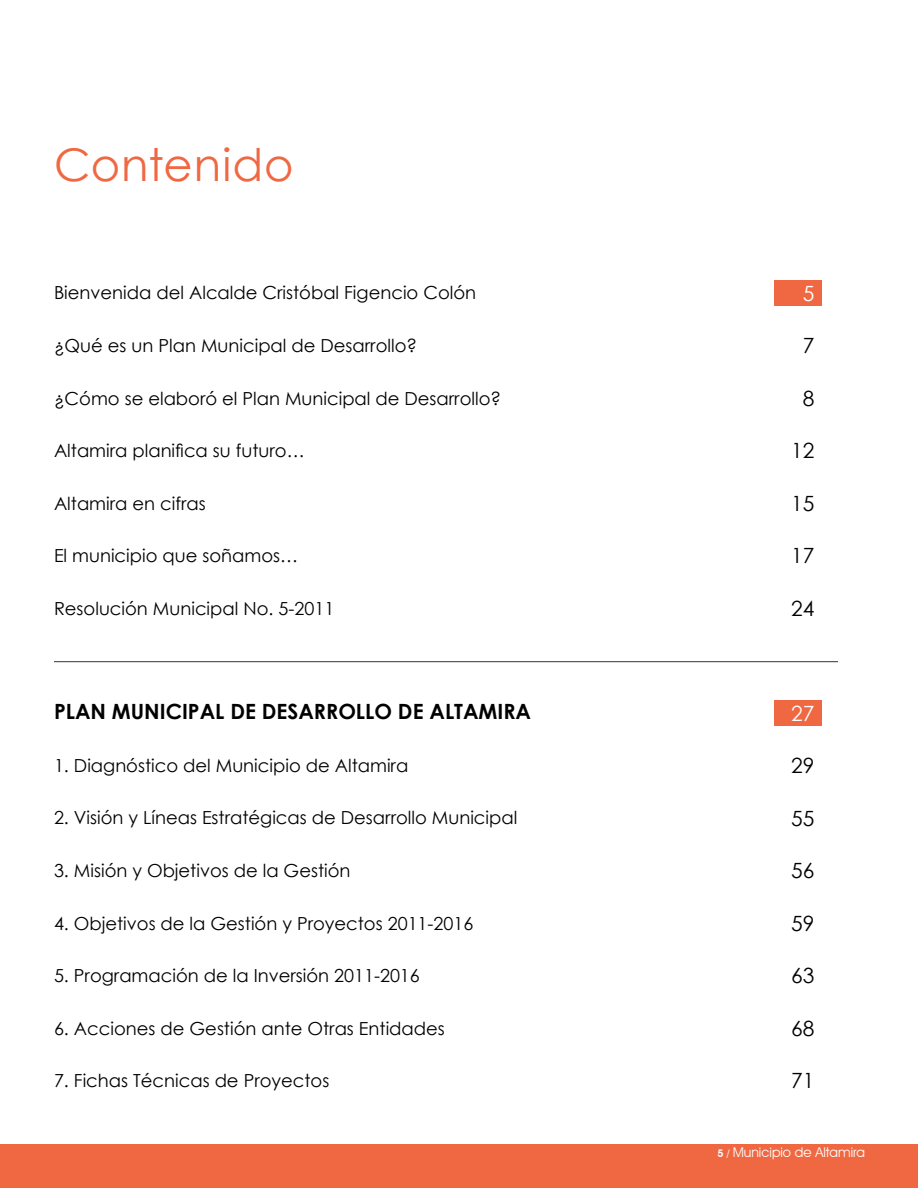
<style>
.page{position:relative;width:918px;height:1188px;background:#fff}
.page>*{position:absolute;margin:0;border:0;box-sizing:border-box;transform-origin:0 0}
.t1{font:45px "Century Gothic";letter-spacing:.02em;color:#ef6842}
.t2{font:700 21px "Century Gothic";color:#000}
.t3{font:21px "Century Gothic";color:#000}
.t4{font:21px "Century Gothic";color:#fff}
.t5{font:18px "Century Gothic";color:#000}
.t6{font:13.5px "Avant Garde IT Cby BT";color:#fff}
.s1{font-weight:600;font-size:10.5px}
</style>
<div class="page">
<div style="left:0;top:1144px;width:918px;height:44px;background:#ef6842"></div>
<div style="left:774px;top:700px;width:47px;height:25px;background:#ef6842"></div>
<div style="left:774px;top:281px;width:47px;height:25px;background:#ef6842"></div>
<hr style="left:54px;top:661px;width:784px;height:1px;background:#000">
<h1 class="t1" style="left:54px;top:133px;width:241px">Contenido</h1>
<p class="t5" style="left:54px;top:280px;width:424px">Bienvenida del Alcalde Cristóbal Figencio Colón</p>
<p class="t5" style="left:54px;top:333px;width:365px">¿Qué es un Plan Municipal de Desarrollo?</p>
<p class="t5" style="left:54px;top:385px;width:449px">¿Cómo se elaboró el Plan Municipal de Desarrollo?</p>
<p class="t5" style="left:54px;top:438px;width:252px">Altamira planifica su futuro…</p>
<p class="t5" style="left:54px;top:490px;width:153px">Altamira en cifras</p>
<p class="t5" style="left:54px;top:543px;width:246px">El municipio que soñamos…</p>
<p class="t5" style="left:54px;top:595px;width:282px">Resolución Municipal No. 5-2011</p>
<p class="t2" style="left:54px;top:696px;width:479px">PLAN MUNICIPAL DE DESARROLLO DE ALTAMIRA</p>
<p class="t5" style="left:54px;top:753px;width:356px">1. Diagnóstico del Municipio de Altamira</p>
<p class="t5" style="left:54px;top:805px;width:465px">2. Visión y Líneas Estratégicas de Desarrollo Municipal</p>
<p class="t5" style="left:54px;top:858px;width:298px">3. Misión y Objetivos de la Gestión</p>
<p class="t5" style="left:54px;top:910px;width:421px">4. Objetivos de la Gestión y Proyectos 2011-2016</p>
<p class="t5" style="left:54px;top:963px;width:367px">5. Programación de la Inversión 2011-2016</p>
<p class="t5" style="left:54px;top:1015px;width:392px">6. Acciones de Gestión ante Otras Entidades</p>
<p class="t5" style="left:54px;top:1068px;width:277px">7. Fichas Técnicas de Proyectos</p>
<p class="t4" style="left:803px;top:279px;width:13px">5</p>
<p class="t3" style="left:803px;top:331px;width:13px">7</p>
<p class="t3" style="left:803px;top:384px;width:13px">8</p>
<p class="t3" style="left:791px;top:436px;width:25px">12</p>
<p class="t3" style="left:791px;top:489px;width:25px">15</p>
<p class="t3" style="left:791px;top:541px;width:25px">17</p>
<p class="t3" style="left:791px;top:594px;width:25px">24</p>
<p class="t4" style="left:791px;top:699px;width:25px">27</p>
<p class="t3" style="left:791px;top:751px;width:25px">29</p>
<p class="t3" style="left:791px;top:804px;width:25px">55</p>
<p class="t3" style="left:791px;top:856px;width:25px">56</p>
<p class="t3" style="left:791px;top:909px;width:25px">59</p>
<p class="t3" style="left:791px;top:961px;width:25px">63</p>
<p class="t3" style="left:791px;top:1014px;width:25px">68</p>
<p class="t3" style="left:791px;top:1066px;width:25px">71</p>
<p class="t6" style="left:718px;top:1144px;width:149px"><span class="s1">5 /</span> Municipio de Altamira</p>
</div>
